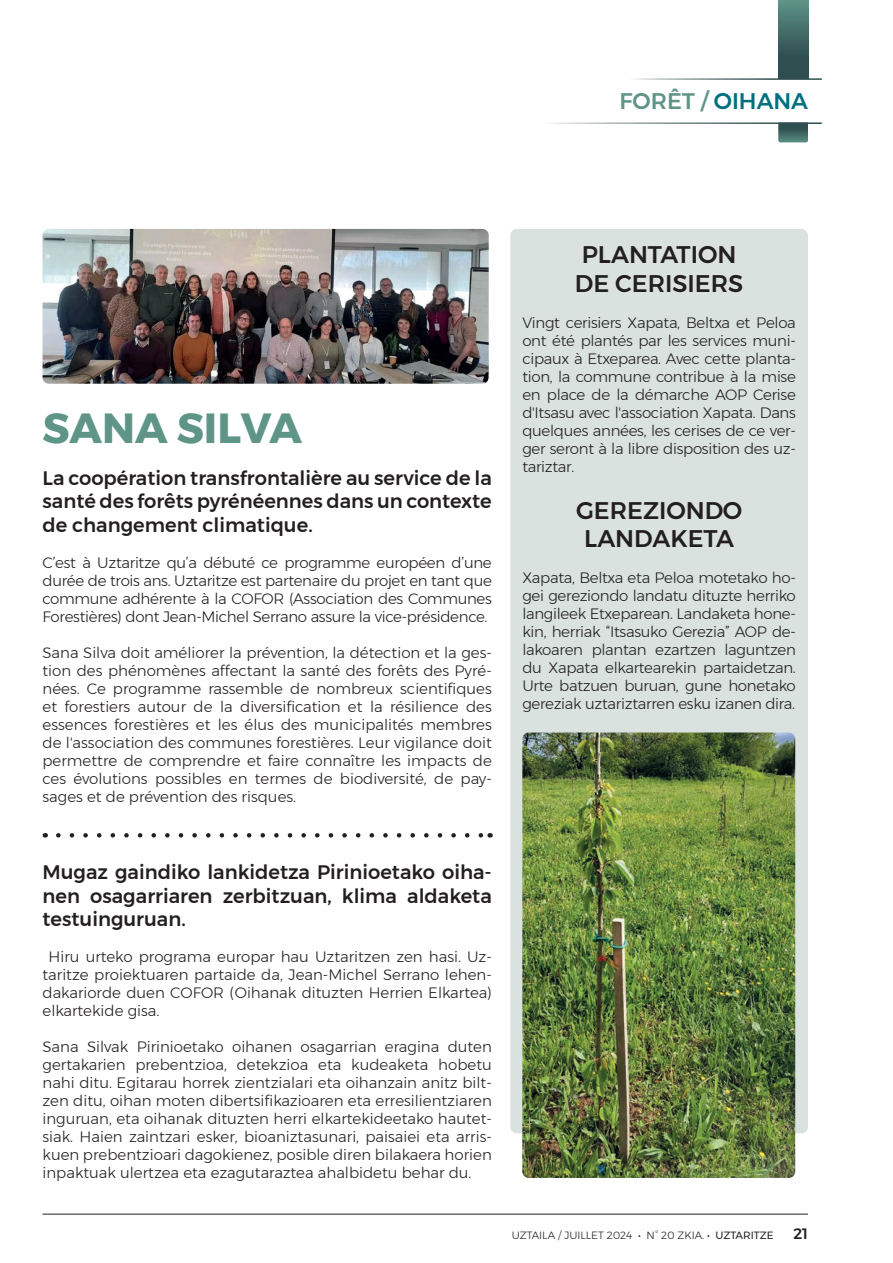
<style>
.page{position:relative;width:893px;height:1263px;background:#fff}
.page>*{position:absolute;margin:0;border:0;box-sizing:border-box;transform-origin:0 0}
.t1{font:700 42px "Montserrat";color:#5e9586}
.t2{font:500 24px "Montserrat";color:#231f20}
.t3{font:500 22.5px "Montserrat";color:#5e9586}
.t4{font:500 19.5px/23.4px "Montserrat";color:#231f20;text-align:justify}
.t5{font:300 15px/18px "Montserrat";letter-spacing:-.02em;color:#231f20;text-align:justify}
.t6{font:500 15px "Montserrat";color:#231f20}
.t7{font:300 10.5px "Montserrat";color:#231f20}
.s1{color:#01707e}
.s2{font-weight:400}
</style>
<div class="page">
<hr style="left:43px;top:1214px;width:765px;height:1px;background:#231f20">
<div style="left:510px;top:229px;width:298px;height:904px;background:#d9e2de;border-radius:6px"></div>
<svg style="left:58px;top:833px;width:425px;height:4px"></svg>
<img style="left:43px;top:229px;width:446px;height:155px">
<img style="left:522px;top:732px;width:273px;height:446px">
<div style="left:778px;top:0;width:30px;height:78px;background:linear-gradient(to bottom,#5a8e82,#274146)"></div>
<svg style="left:778px;top:124px;width:30px;height:18px"></svg>
<p class="t3" style="left:619px;top:83px;width:190px">FORÊT / <span class="s1">OIHANA</span></p>
<p class="t1" style="left:43px;top:395px;width:261px">SANA SILVA</p>
<p class="t4" style="left:43px;top:466px;width:451px">La coopération transfrontalière au service de la santé des forêts pyrénéennes dans un contexte de changement climatique.</p>
<p class="t5" style="left:43px;top:553px;width:451px">C’est à Uztaritze qu’a débuté ce programme européen d’une durée de trois ans. Uztaritze est partenaire du projet en tant que commune adhérente à la COFOR (Association des Communes Forestières) dont Jean-Michel Serrano assure la vice-présidence.</p>
<p class="t5" style="left:43px;top:643px;width:451px">Sana Silva doit améliorer la prévention, la détection et la ges&shy;tion des phénomènes affectant la santé des forêts des Pyré&shy;nées. Ce programme rassemble de nombreux scientifiques et forestiers autour de la diversification et la résilience des essences forestières et les élus des municipalités membres de l'association des communes forestières. Leur vigilance doit permettre de comprendre et faire connaître les impacts de ces évolutions possibles en termes de biodiversité, de pay&shy;sages et de prévention des risques.</p>
<p class="t2" style="left:582px;top:236px;width:156px">PLANTATION</p>
<p class="t2" style="left:575px;top:264px;width:170px">DE CERISIERS</p>
<p class="t5" style="left:522px;top:313px;width:275px">Vingt cerisiers Xapata, Beltxa et Peloa ont été plantés par les services muni&shy;cipaux à Etxeparea. Avec cette planta&shy;tion, la commune contribue à la mise en place de la démarche AOP Cerise d'Itsasu avec l'association Xapata. Dans quelques années, les cerises de ce ver&shy;ger seront à la libre disposition des uz&shy;tariztar.</p>
<p class="t2" style="left:576px;top:491px;width:168px">GEREZIONDO</p>
<p class="t2" style="left:584px;top:520px;width:151px">LANDAKETA</p>
<p class="t5" style="left:522px;top:569px;width:275px">Xapata, Beltxa eta Peloa motetako ho&shy;gei gereziondo landatu dituzte herriko langileek Etxeparean. Landaketa hone&shy;kin, herriak “Itsasuko Gerezia” AOP de&shy;lakoaren plantan ezartzen laguntzen du Xapata elkartearekin partaidetzan.<br>Urte batzuen buruan, gune honetako gereziak uztariztarren esku izanen dira.</p>
<p class="t4" style="left:43px;top:860px;width:451px">Mugaz gaindiko lankidetza Pirinioetako oiha&shy;nen osagarriaren zerbitzuan, klima aldaketa testuinguruan.</p>
<p class="t5" style="left:43px;top:947px;width:451px;text-indent:6px">Hiru urteko programa europar hau Uztaritzen zen hasi. Uz&shy;taritze proiektuaren partaide da, Jean-Michel Serrano lehen&shy;dakariorde duen COFOR (Oihanak dituzten Herrien Elkartea) elkartekide gisa.</p>
<p class="t5" style="left:43px;top:1037px;width:451px">Sana Silvak Pirinioetako oihanen osagarrian eragina duten gertakarien prebentzioa, detekzioa eta kudeaketa hobetu nahi ditu. Egitarau horrek zientzialari eta oihanzain anitz bilt&shy;zen ditu, oihan moten dibertsifikazioaren eta erresilientziaren inguruan, eta oihanak dituzten herri elkartekideetako hautet&shy;siak. Haien zaintzari esker, bioaniztasunari, paisaiei eta arris&shy;kuen prebentzioari dagokienez, posible diren bilakaera horien inpaktuak ulertzea eta ezagutaraztea ahalbidetu behar du.</p>
<p class="t7" style="left:512px;top:1227px;width:263px">UZTAILA / JUILLET 2024 <span class="s2">•</span> N° 20 ZKIA. <span class="s2">• UZTARITZE</span></p>
<p class="t6" style="left:793px;top:1222px;width:16px">21</p>
</div>
